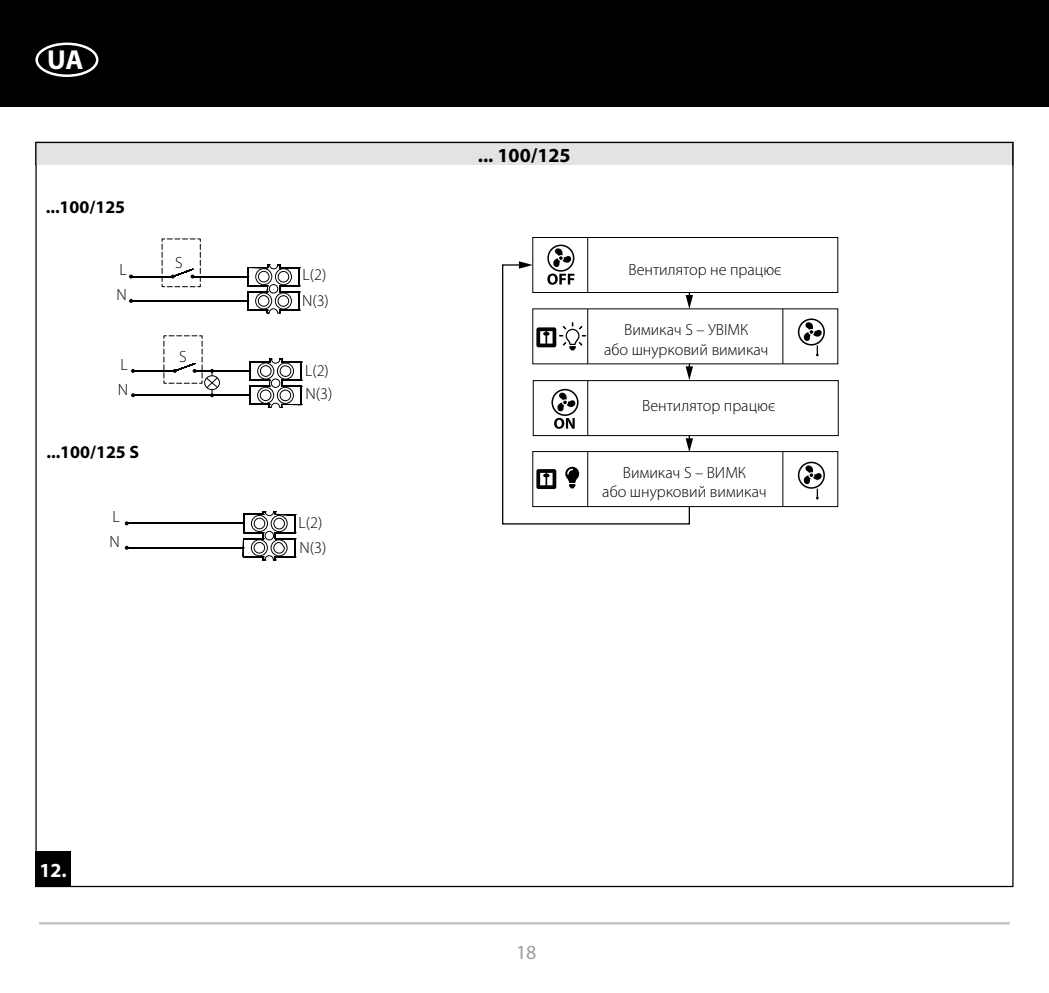
<style>
.page{position:relative;width:1049px;height:993px;background:#fff}
.page>*{position:absolute;margin:0;border:0;box-sizing:border-box;transform-origin:0 0}
.t1{font:700 27.5px "Myriad Pro";color:#fff}
.t2{font:700 20px "Myriad Pro";color:#000}
.t3{font:700 20px "Myriad Pro";color:#fff}
.t4{font:20px "Myriad Pro";color:#9d9d9c}
.t5{font:700 18px "Myriad Pro";color:#000}
.t6{font:300 16.25px/25px "Myriad Pro";color:#000}
</style>
<div class="page">
<div style="left:0;top:0;width:1049px;height:106px;background:#000"></div>
<div style="left:35px;top:43px;width:63px;height:34px;border:2px solid #fff;border-radius:50%"></div>
<hr style="left:39px;top:921px;width:971px;height:3px;background:#c6c6c6">
<hr style="left:193px;top:276px;width:55px;height:1px;background:#000">
<hr style="left:131px;top:300px;width:117px;height:1px;background:#000">
<hr style="left:131px;top:276px;width:42px;height:1px;background:#000">
<svg style="left:129px;top:274px;width:4px;height:4px"></svg>
<svg style="left:247px;top:264px;width:53px;height:50px"></svg>
<div style="left:204px;top:375px;width:16px;height:15px;border:1px solid #000;border-radius:50%"></div>
<hr style="left:195px;top:370px;width:55px;height:1px;background:#000">
<hr style="left:133px;top:394px;width:117px;height:1px;background:#000">
<svg style="left:131px;top:393px;width:4px;height:4px"></svg>
<hr style="left:133px;top:370px;width:42px;height:1px;background:#000">
<svg style="left:249px;top:358px;width:53px;height:50px"></svg>
<hr style="left:188px;top:523px;width:56px;height:1px;background:#000">
<hr style="left:127px;top:547px;width:116px;height:1px;background:#000">
<svg style="left:125px;top:545px;width:4px;height:4px"></svg>
<hr style="left:127px;top:523px;width:61px;height:1px;background:#000">
<svg style="left:125px;top:521px;width:4px;height:4px"></svg>
<svg style="left:243px;top:511px;width:53px;height:49px"></svg>
<svg style="left:163px;top:335px;width:56px;height:62px"></svg>
<svg style="left:161px;top:238px;width:40px;height:49px"></svg>
<div style="left:532px;top:237px;width:306px;height:55px;border:1px solid #000"></div>
<div style="left:533px;top:380px;width:305px;height:55px;border:1px solid #000"></div>
<div style="left:532px;top:451px;width:306px;height:55px;border:1px solid #000"></div>
<svg style="left:690px;top:292px;width:3px;height:17px"></svg>
<svg style="left:690px;top:364px;width:3px;height:14px"></svg>
<svg style="left:690px;top:435px;width:3px;height:17px"></svg>
<svg style="left:502px;top:263px;width:188px;height:262px"></svg>
<svg style="left:519px;top:261px;width:14px;height:7px"></svg>
<svg style="left:547px;top:244px;width:27px;height:40px"></svg>
<svg style="left:551px;top:389px;width:27px;height:39px"></svg>
<svg style="left:536px;top:469px;width:20px;height:20px"></svg>
<svg style="left:565px;top:466px;width:14px;height:22px"></svg>
<svg style="left:536px;top:322px;width:50px;height:28px"></svg>
<svg style="left:798px;top:318px;width:27px;height:38px"></svg>
<svg style="left:798px;top:461px;width:27px;height:38px"></svg>
<hr style="left:782px;top:309px;width:1px;height:55px;background:#000">
<hr style="left:782px;top:451px;width:1px;height:55px;background:#000">
<hr style="left:587px;top:237px;width:1px;height:55px;background:#000">
<hr style="left:587px;top:309px;width:1px;height:55px;background:#000">
<hr style="left:587px;top:380px;width:1px;height:55px;background:#000">
<hr style="left:587px;top:451px;width:1px;height:55px;background:#000">
<div style="left:35px;top:851px;width:36px;height:35px;background:#000"></div>
<div style="left:36px;top:142px;width:977px;height:23px;background:#e3e3e3"></div>
<hr style="left:35px;top:142px;width:978px;height:1px;background:#000">
<svg style="left:1012px;top:143px;width:1px;height:22px"></svg>
<svg style="left:35px;top:143px;width:1px;height:22px"></svg>
<h1 class="t1" style="left:47px;top:42px;width:38px">UA</h1>
<p class="t5" style="left:46px;top:195px;width:81px">...100/125</p>
<p class="t6" style="left:117px;top:257px;width:12px">L<br>N</p>
<p class="t6" style="left:118px;top:352px;width:12px">L<br>N</p>
<p class="t5" style="left:46px;top:440px;width:94px">...100/125 S</p>
<p class="t6" style="left:110px;top:504px;width:12px">L<br>N</p>
<p class="t6" style="left:175px;top:250px;width:9px">S</p>
<p class="t6" style="left:179px;top:344px;width:9px">S</p>
<p class="t6" style="left:302px;top:262px;width:28px;line-height:26.2px">L(2)<br>N(3)</p>
<p class="t6" style="left:305px;top:359px;width:29px;line-height:23.5px">L(2)<br>N(3)</p>
<p class="t6" style="left:298px;top:509px;width:29px">L(2)<br>N(3)</p>
<p class="t3" style="left:39px;top:856px;width:29px">12.</p>
<p class="t2" style="left:478px;top:142px;width:94px">... 100/125</p>
<p class="t6" style="left:628px;top:257px;width:155px">Вентилятор не працює</p>
<p class="t6" style="left:604px;top:320px;width:166px;line-height:19.5px;text-align:center">Вимикач S – УВІМК<br>або шнурковий вимикач</p>
<p class="t6" style="left:642px;top:393px;width:135px">Вентилятор працює</p>
<p class="t6" style="left:602px;top:463px;width:166px;line-height:19.5px;text-align:center">Вимикач S – ВИМК<br>або шнурковий вимикач</p>
<p class="t4" style="left:516px;top:939px;width:22px">18</p>
</div>
